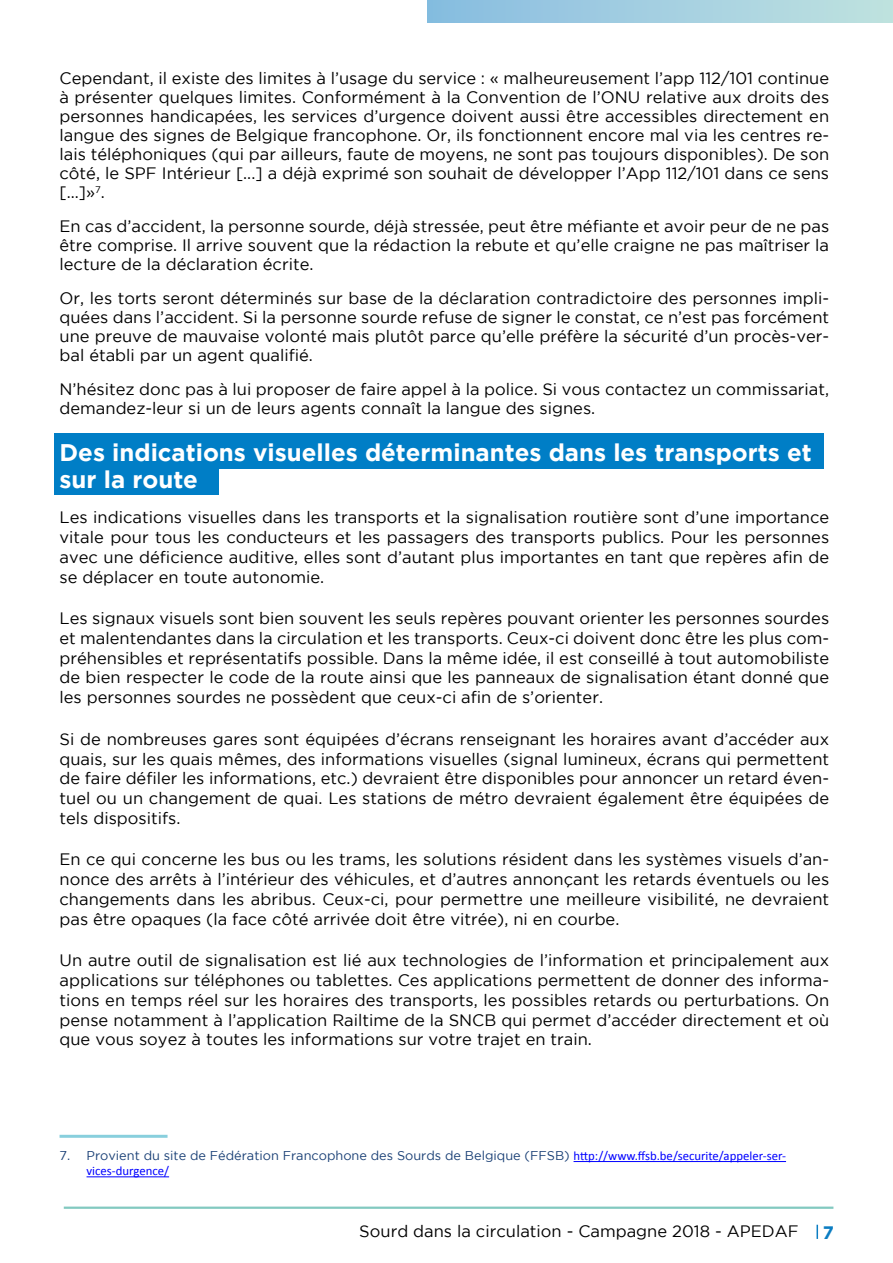
<style>
.page{position:relative;width:893px;height:1263px;background:#fff}
.page>*{position:absolute;margin:0;border:0;box-sizing:border-box;transform-origin:0 0}
.Titre_2{font:700 24px/27.6px "Gotham";color:#fff}
.t1{font:700 18px "Gotham";color:#0b7dc2}
.Body{font:16.5px/19.8px "Gotham";color:#000;text-align:justify}
.t2{font:12.75px/15.3px "Gotham";color:#1a4076}
.s1{font-family:"Calibri";color:#00f}
</style>
<div class="page">
<svg style="left:816px;top:1225px;width:2px;height:14px"></svg>
<hr style="left:64px;top:1206px;width:769px;height:3px;background:#82c9c0">
<div style="left:427px;top:0;width:466px;height:22px;background:linear-gradient(to right,#87bce1,#c0e2e0)"></div>
<div style="left:54px;top:434px;width:770px;height:35px;background:#007ec6"></div>
<div style="left:54px;top:468px;width:165px;height:26px;background:#007ec6"></div>
<hr style="left:60px;top:1135px;width:108px;height:3px;background:#88cfdd">
<hr style="left:574px;top:1161px;width:212px;height:1px;background:#00f">
<hr style="left:87px;top:1176px;width:82px;height:1px;background:#00f">
<p class="Body" style="left:60px;top:69px;width:771px;line-height:18.9px">Cependant, il existe des limites à l’usage du service : « malheureusement l’app 112/101 continue à présenter quelques limites. Conformément à la Convention de l’ONU relative aux droits des personnes handicapées, les services d’urgence doivent aussi être accessibles directement en langue des signes de Belgique francophone. Or, ils fonctionnent encore mal via les centres re&shy;lais téléphoniques (qui par ailleurs, faute de moyens, ne sont pas toujours disponibles). De son côté, le SPF Intérieur [...] a déjà exprimé son souhait de développer l’App 112/101 dans ce sens [...]»<sup>7</sup>.</p>
<p class="Body" style="left:60px;top:217px;width:771px;line-height:18.9px">En cas d’accident, la personne sourde, déjà stressée, peut être méfiante et avoir peur de ne pas être comprise. Il arrive souvent que la rédaction la rebute et qu’elle craigne ne pas maîtriser la lecture de la déclaration écrite.</p>
<p class="Body" style="left:60px;top:289px;width:771px;line-height:18.9px">Or, les torts seront déterminés sur base de la déclaration contradictoire des personnes impli&shy;quées dans l’accident. Si la personne sourde refuse de signer le constat, ce n’est pas forcément une preuve de mauvaise volonté mais plutôt parce qu’elle préfère la sécurité d’un procès-ver&shy;bal établi par un agent qualifié.</p>
<p class="Body" style="left:60px;top:379px;width:771px;line-height:19px">N’hésitez donc pas à lui proposer de faire appel à la police. Si vous contactez un commissariat, demandez-leur si un de leurs agents connaît la langue des signes.</p>
<p class="Titre_2" style="left:60px;top:438px;width:754px">Des indications visuelles déterminantes dans les transports et sur la route</p>
<p class="Body" style="left:60px;top:507px;width:771px">Les indications visuelles dans les transports et la signalisation routière sont d’une importance vitale pour tous les conducteurs et les passagers des transports publics. Pour les personnes avec une déficience auditive, elles sont d’autant plus importantes en tant que repères afin de se déplacer en toute autonomie.</p>
<p class="Body" style="left:60px;top:608px;width:771px">Les signaux visuels sont bien souvent les seuls repères pouvant orienter les personnes sourdes et malentendantes dans la circulation et les transports. Ceux-ci doivent donc être les plus com&shy;préhensibles et représentatifs possible. Dans la même idée, il est conseillé à tout automobiliste de bien respecter le code de la route ainsi que les panneaux de signalisation étant donné que les personnes sourdes ne possèdent que ceux-ci afin de s’orienter.</p>
<p class="Body" style="left:60px;top:729px;width:771px">Si de nombreuses gares sont équipées d’écrans renseignant les horaires avant d’accéder aux quais, sur les quais mêmes, des informations visuelles (signal lumineux, écrans qui permettent de faire défiler les informations, etc.) devraient être disponibles pour annoncer un retard éven&shy;tuel ou un changement de quai. Les stations de métro devraient également être équipées de tels dispositifs.</p>
<p class="Body" style="left:60px;top:849px;width:771px">En ce qui concerne les bus ou les trams, les solutions résident dans les systèmes visuels d’an&shy;nonce des arrêts à l’intérieur des véhicules, et d’autres annonçant les retards éventuels ou les changements dans les abribus. Ceux-ci, pour permettre une meilleure visibilité, ne devraient pas être opaques (la face côté arrivée doit être vitrée), ni en courbe.</p>
<p class="Body" style="left:60px;top:950px;width:771px">Un autre outil de signalisation est lié aux technologies de l’information et principalement aux applications sur téléphones ou tablettes. Ces applications permettent de donner des informa&shy;tions en temps réel sur les horaires des transports, les possibles retards ou perturbations. On pense notamment à l’application Railtime de la SNCB qui permet d’accéder directement et où que vous soyez à toutes les informations sur votre trajet en train.</p>
<p class="t2" style="left:87px;top:1148px;width:701px;text-indent:-27px">7. Provient du site de Fédération Francophone des Sourds de Belgique (FFSB) <span class="s1">http://www.ffsb.be/securite/appeler-ser&shy;vices-durgence/</span></p>
<p class="Body" style="left:359px;top:1221px;width:441px">Sourd dans la circulation - Campagne 2018 - APEDAF</p>
<p class="t1" style="left:823px;top:1222px;width:13px">7</p>
</div>
